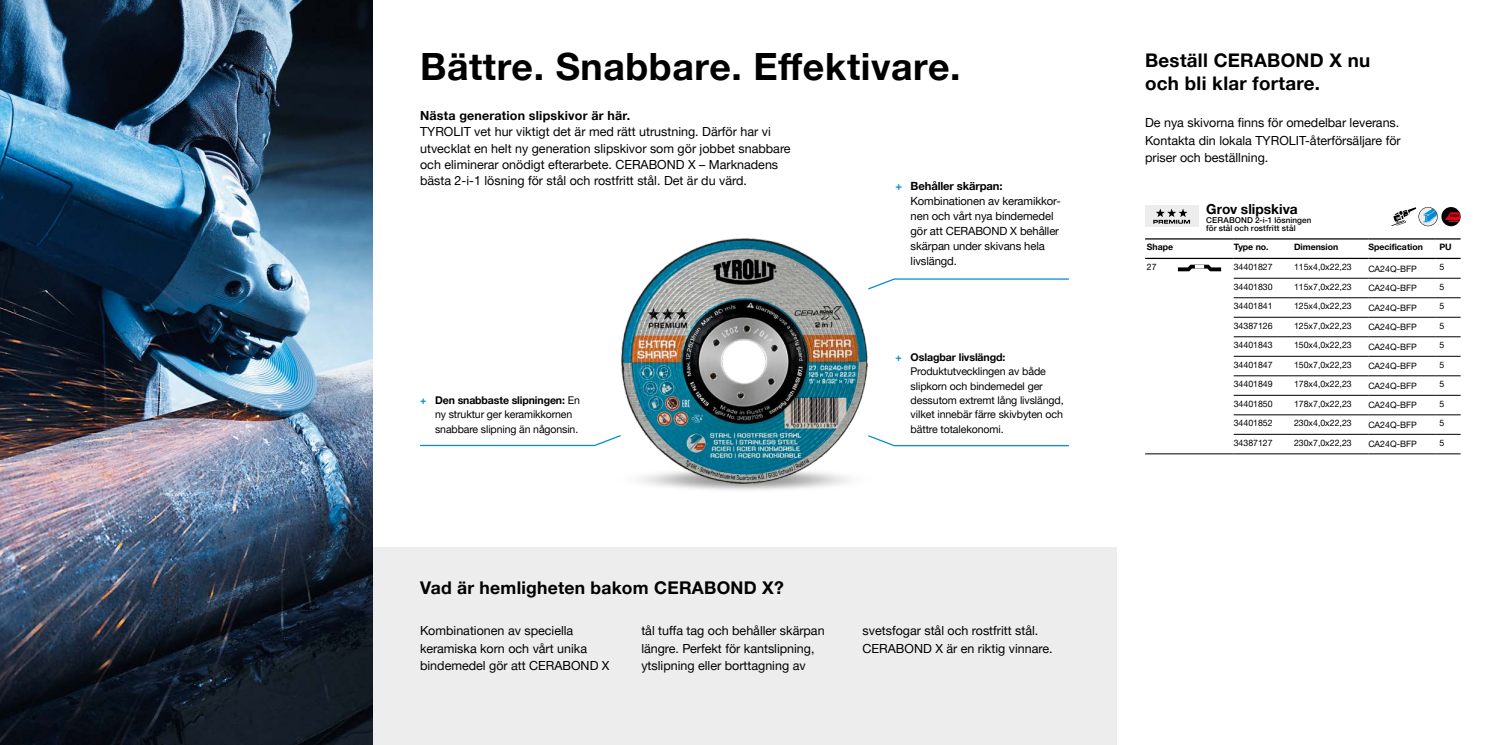
<style>
.page{position:relative;width:1489px;height:745px;background:#fff}
.page>*{position:absolute;margin:0;border:0;box-sizing:border-box;transform-origin:0 0}
.t1{font:700 37.5px "Helvetica Neue LTW1 G";letter-spacing:.015em;color:#000}
.t2{font:700 18.75px/23.8px "Helvetica Neue LTW1 G";letter-spacing:.015em;color:#000}
.t3{font:700 17.5px "Helvetica Neue LTW1 G";letter-spacing:.015em;color:#000}
.t4{font:700 13.75px "Helvetica Neue LTW1 G";color:#000}
.t5{font:12.5px/17.5px "Helvetica Neue LTW1 G";color:#000}
.t6{font:700 12.5px "Helvetica Neue LTW1 G";letter-spacing:.015em;color:#000}
.t7{font:11.25px/15px "Helvetica Neue LTW1 G";letter-spacing:-.01em;color:#000}
.t8{font:10.62px/14.4px "Helvetica Neue LTW1 G";letter-spacing:-.01em;color:#000}
.t9{font:8.75px "Helvetica Neue LTW1 G";color:#000}
.t10{font:700 8.75px "Helvetica Neue LTW1 G";color:#000}
.t11{font:500 8.12px/7.9px "Helvetica Neue LTW1 G";letter-spacing:.015em;color:#000}
.s1{font-weight:700;color:#008bd2}
.s2{font-weight:700}
</style>
<div class="page">
<div style="left:372px;top:547px;width:744px;height:197px;background:#ededed"></div>
<svg style="left:420px;top:436px;width:198px;height:10px"></svg>
<svg style="left:870px;top:435px;width:199px;height:11px"></svg>
<svg style="left:870px;top:278px;width:199px;height:11px"></svg>
<img style="left:0;top:0;width:372px;height:744px">
<img style="left:618px;top:238px;width:252px;height:248px">
<div style="left:1144px;top:205px;width:54px;height:22px;background:#ededed"></div>
<svg style="left:1153px;top:208px;width:36px;height:15px"></svg>
<div style="left:1441px;top:207px;width:19px;height:19px;background:#000;border-radius:50%"></div>
<svg style="left:1445px;top:212px;width:14px;height:10px"></svg>
<svg style="left:1391px;top:207px;width:46px;height:19px"></svg>
<svg style="left:1435px;top:278px;width:25px;height:1px"></svg>
<svg style="left:1435px;top:297px;width:25px;height:1px"></svg>
<svg style="left:1435px;top:317px;width:25px;height:1px"></svg>
<svg style="left:1435px;top:336px;width:25px;height:1px"></svg>
<svg style="left:1435px;top:356px;width:25px;height:1px"></svg>
<svg style="left:1435px;top:375px;width:25px;height:1px"></svg>
<svg style="left:1435px;top:395px;width:25px;height:1px"></svg>
<svg style="left:1435px;top:414px;width:25px;height:1px"></svg>
<hr style="left:1368px;top:434px;width:67px;height:1px;background:#000">
<svg style="left:1435px;top:434px;width:25px;height:1px"></svg>
<hr style="left:1144px;top:238px;width:32px;height:1px;background:#000">
<hr style="left:1176px;top:238px;width:57px;height:1px;background:#000">
<hr style="left:1233px;top:238px;width:60px;height:1px;background:#000">
<hr style="left:1293px;top:238px;width:75px;height:1px;background:#000">
<hr style="left:1368px;top:238px;width:67px;height:1px;background:#000">
<svg style="left:1435px;top:238px;width:25px;height:1px"></svg>
<hr style="left:1144px;top:257px;width:32px;height:2px;background:#000">
<hr style="left:1176px;top:257px;width:57px;height:2px;background:#000">
<hr style="left:1233px;top:257px;width:60px;height:2px;background:#000">
<hr style="left:1293px;top:257px;width:75px;height:2px;background:#000">
<hr style="left:1368px;top:257px;width:67px;height:2px;background:#000">
<hr style="left:1435px;top:257px;width:25px;height:2px;background:#000">
<hr style="left:1233px;top:453px;width:60px;height:1px;background:#000">
<hr style="left:1293px;top:453px;width:75px;height:1px;background:#000">
<svg style="left:1435px;top:453px;width:25px;height:1px"></svg>
<hr style="left:1233px;top:297px;width:60px;height:1px;background:#000">
<hr style="left:1293px;top:297px;width:75px;height:1px;background:#000">
<hr style="left:1233px;top:317px;width:60px;height:1px;background:#000">
<hr style="left:1293px;top:317px;width:75px;height:1px;background:#000">
<hr style="left:1233px;top:336px;width:60px;height:1px;background:#000">
<hr style="left:1293px;top:336px;width:75px;height:1px;background:#000">
<hr style="left:1233px;top:356px;width:60px;height:1px;background:#000">
<hr style="left:1293px;top:356px;width:75px;height:1px;background:#000">
<hr style="left:1233px;top:375px;width:60px;height:1px;background:#000">
<hr style="left:1293px;top:375px;width:75px;height:1px;background:#000">
<hr style="left:1233px;top:395px;width:60px;height:1px;background:#000">
<hr style="left:1293px;top:395px;width:75px;height:1px;background:#000">
<hr style="left:1233px;top:414px;width:60px;height:1px;background:#000">
<hr style="left:1293px;top:414px;width:75px;height:1px;background:#000">
<hr style="left:1233px;top:434px;width:60px;height:1px;background:#000">
<hr style="left:1293px;top:434px;width:75px;height:1px;background:#000">
<hr style="left:1233px;top:278px;width:60px;height:1px;background:#000">
<hr style="left:1293px;top:278px;width:75px;height:1px;background:#000">
<hr style="left:1144px;top:453px;width:32px;height:1px;background:#000">
<hr style="left:1176px;top:453px;width:57px;height:1px;background:#000">
<hr style="left:1368px;top:278px;width:67px;height:1px;background:#000">
<hr style="left:1368px;top:297px;width:67px;height:1px;background:#000">
<hr style="left:1368px;top:317px;width:67px;height:1px;background:#000">
<hr style="left:1368px;top:336px;width:67px;height:1px;background:#000">
<hr style="left:1368px;top:356px;width:67px;height:1px;background:#000">
<hr style="left:1368px;top:375px;width:67px;height:1px;background:#000">
<hr style="left:1368px;top:395px;width:67px;height:1px;background:#000">
<hr style="left:1368px;top:414px;width:67px;height:1px;background:#000">
<hr style="left:1368px;top:453px;width:67px;height:1px;background:#000">
<svg style="left:1177px;top:264px;width:44px;height:7px"></svg>
<h1 class="t1" style="left:420px;top:43px;width:542px">Bättre. Snabbare. Effektivare.</h1>
<p class="t6" style="left:420px;top:108px;width:212px">Nästa generation slipskivor är här.</p>
<p class="t5" style="left:420px;top:124px;width:372px;line-height:16.2px">TYROLIT vet hur viktigt det är med rätt utrustning. Därför har vi utvecklat en helt ny generation slipskivor som gör jobbet snabbare och eliminerar onödigt efterarbete. CERABOND X – Marknadens bästa 2-i-1 lösning för stål och rostfritt stål. Det är du värd.</p>
<p class="t8" style="left:435px;top:393px;width:146px;text-indent:-15px"><span class="s1">+</span> <span class="s2">Den snabbaste slipningen:</span> En ny struktur ger keramikkornen snabbare slipning än någonsin.</p>
<h3 class="t3" style="left:420px;top:577px;width:365px">Vad är hemligheten bakom CERABOND X?</h3>
<p class="t7" style="left:910px;top:178px;width:152px;text-indent:-15px"><span class="s1">+</span> <span class="s2">Behåller skärpan:<br></span>Kombinationen av keramikkor&shy;nen och vårt nya bindemedel gör att CERABOND X behåller skärpan under skivans hela livslängd.</p>
<p class="t8" style="left:910px;top:349px;width:155px;text-indent:-15px"><span class="s1">+</span> <span class="s2">Oslagbar livslängd:<br></span>Produktutvecklingen av både slipkorn och bindemedel ger dessutom extremt lång livslängd, vilket innebär färre skivbyten och bättre totalekonomi.</p>
<p class="t5" style="left:420px;top:621px;width:191px">Kombinationen av speciella keramiska korn och vårt unika bindemedel gör att CERABOND X</p>
<p class="t5" style="left:641px;top:621px;width:185px">tål tuffa tag och behåller skärpan längre. Perfekt för kantslipning, ytslipning eller borttagning av</p>
<p class="t5" style="left:862px;top:621px;width:191px">svetsfogar stål och rostfritt stål.<br>CERABOND X är en riktig vinnare.</p>
<h2 class="t2" style="left:1144px;top:48px;width:227px">Beställ CERABOND X nu och bli klar fortare.</h2>
<p class="t5" style="left:1144px;top:114px;width:257px;text-align:justify">De nya skivorna finns för omedelbar leverans.<br>Kontakta din lokala TYROLIT-återförsäljare för priser och beställning.</p>
<p class="t4" style="left:1206px;top:200px;width:93px">Grov slipskiva</p>
<p class="t11" style="left:1206px;top:216px;width:107px">CERABOND 2-i-1 lösningen för stål och rostfritt stål</p>
<p class="t10" style="left:1146px;top:242px;width:28px">Shape</p>
<p class="t10" style="left:1233px;top:242px;width:36px">Type no.</p>
<p class="t10" style="left:1293px;top:242px;width:46px">Dimension</p>
<p class="t10" style="left:1368px;top:242px;width:56px">Specification</p>
<p class="t10" style="left:1439px;top:242px;width:14px">PU</p>
<p class="t9" style="left:1146px;top:261px;width:11px">27</p>
<p class="t9" style="left:1233px;top:261px;width:40px">34401827</p>
<p class="t9" style="left:1293px;top:261px;width:59px">115x4,0x22,23</p>
<p class="t9" style="left:1368px;top:263px;width:50px">CA24Q-BFP</p>
<p class="t9" style="left:1439px;top:261px;width:6px">5</p>
<p class="t9" style="left:1233px;top:281px;width:40px">34401830</p>
<p class="t9" style="left:1293px;top:281px;width:59px">115x7,0x22,23</p>
<p class="t9" style="left:1368px;top:282px;width:50px">CA24Q-BFP</p>
<p class="t9" style="left:1439px;top:281px;width:6px">5</p>
<p class="t9" style="left:1233px;top:300px;width:40px">34401841</p>
<p class="t9" style="left:1293px;top:300px;width:59px">125x4,0x22,23</p>
<p class="t9" style="left:1368px;top:302px;width:50px">CA24Q-BFP</p>
<p class="t9" style="left:1439px;top:300px;width:6px">5</p>
<p class="t9" style="left:1233px;top:320px;width:40px">34387126</p>
<p class="t9" style="left:1293px;top:320px;width:59px">125x7,0x22,23</p>
<p class="t9" style="left:1368px;top:321px;width:50px">CA24Q-BFP</p>
<p class="t9" style="left:1439px;top:320px;width:6px">5</p>
<p class="t9" style="left:1233px;top:339px;width:40px">34401843</p>
<p class="t9" style="left:1293px;top:339px;width:59px">150x4,0x22,23</p>
<p class="t9" style="left:1368px;top:341px;width:50px">CA24Q-BFP</p>
<p class="t9" style="left:1439px;top:339px;width:6px">5</p>
<p class="t9" style="left:1233px;top:359px;width:40px">34401847</p>
<p class="t9" style="left:1293px;top:359px;width:59px">150x7,0x22,23</p>
<p class="t9" style="left:1368px;top:360px;width:50px">CA24Q-BFP</p>
<p class="t9" style="left:1439px;top:359px;width:6px">5</p>
<p class="t9" style="left:1233px;top:378px;width:40px">34401849</p>
<p class="t9" style="left:1293px;top:378px;width:59px">178x4,0x22,23</p>
<p class="t9" style="left:1368px;top:380px;width:50px">CA24Q-BFP</p>
<p class="t9" style="left:1439px;top:378px;width:6px">5</p>
<p class="t9" style="left:1233px;top:398px;width:40px">34401850</p>
<p class="t9" style="left:1293px;top:398px;width:59px">178x7,0x22,23</p>
<p class="t9" style="left:1368px;top:399px;width:50px">CA24Q-BFP</p>
<p class="t9" style="left:1439px;top:398px;width:6px">5</p>
<p class="t9" style="left:1233px;top:417px;width:40px">34401852</p>
<p class="t9" style="left:1293px;top:417px;width:59px">230x4,0x22,23</p>
<p class="t9" style="left:1368px;top:419px;width:50px">CA24Q-BFP</p>
<p class="t9" style="left:1439px;top:417px;width:6px">5</p>
<p class="t9" style="left:1233px;top:437px;width:40px">34387127</p>
<p class="t9" style="left:1293px;top:437px;width:59px">230x7,0x22,23</p>
<p class="t9" style="left:1368px;top:438px;width:50px">CA24Q-BFP</p>
<p class="t9" style="left:1439px;top:437px;width:6px">5</p>
</div>
